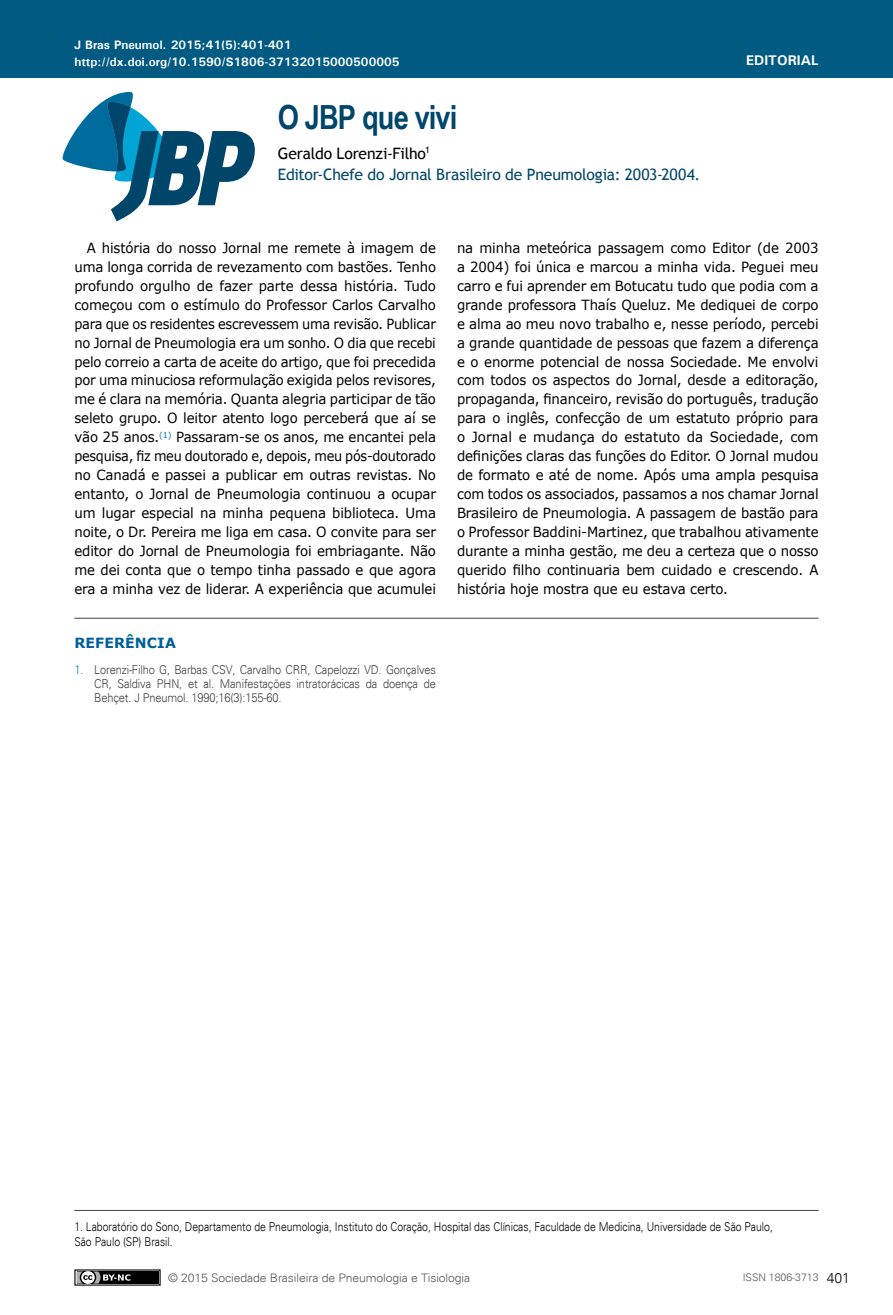
<style>
.page{position:relative;width:893px;height:1315px;background:#fff}
.page>*{position:absolute;margin:0;border:0;box-sizing:border-box;transform-origin:0 0}
.t1{font:700 33.25px "Arial Narrow";letter-spacing:-.025em;color:#00466b}
.t2{font:15.75px/21px "Trebuchet MS";letter-spacing:-.01em;color:#00466b}
.t3{font:14px/18.9px "Verdana";letter-spacing:-.01em;color:#000;text-align:justify;scale:.95 1}
.t4{font:700 14px "Verdana";letter-spacing:.01em;color:#01609a}
.t5{font:700 14px "Univers";color:#fff}
.t6{font:300 14px "Univers";color:#000}
.t7{font:300 12.25px/14px "Univers";letter-spacing:-.01em;color:#414042;text-align:justify;scale:.9 1}
.t8{font:300 12.25px/14.9px "Univers";color:#000;scale:.85 1}
.t9{font:700 12.25px "Univers";color:#fff}
.t10{font:300 11.72px "Univers";letter-spacing:-.01em;color:#58595b;scale:1.04 1}
.t11{font:300 10.5px "Univers";color:#58595b}
.s1{color:#000}
.s2{color:#007ac1}
</style>
<div class="page">
<svg style="left:62px;top:91px;width:193px;height:130px"></svg>
<div style="left:75px;top:1270px;width:85px;height:15px;background:#000"></div>
<div style="left:74px;top:1269px;width:87px;height:16px;border:1px solid #000"></div>
<svg style="left:74px;top:1269px;width:56px;height:17px"></svg>
<div style="left:0;top:0;width:893px;height:78px;background:#005a82"></div>
<hr style="left:74px;top:1210px;width:745px;height:1px;background:#464547">
<hr style="left:74px;top:618px;width:745px;height:1px;background:#464547">
<p class="t9" style="left:74px;top:38px;width:218px">J Bras Pneumol. 2015;41(5):401-401</p>
<p class="t9" style="left:74px;top:54px;width:327px">http://dx.doi.org/10.1590/S1806-37132015000500005</p>
<h1 class="t1" style="left:278px;top:92px;width:181px">O JBP que vivi</h1>
<p class="t2" style="left:278px;top:143px;width:424px"><span class="s1">Geraldo Lorenzi-Filho</span><sup>1<br></sup>Editor-Chefe do Jornal Brasileiro de Pneumologia: 2003-2004.</p>
<p class="t5" style="left:746px;top:52px;width:74px">Editorial</p>
<p class="t3" style="left:74px;top:238px;width:382px;text-indent:12px">A história do nosso Jornal me remete à imagem de uma longa corrida de revezamento com bastões. Tenho profundo orgulho de fazer parte dessa história. Tudo começou com o estímulo do Professor Carlos Carvalho para que os residentes escrevessem uma revisão. Publicar no Jornal de Pneumologia era um sonho. O dia que recebi pelo correio a carta de aceite do artigo, que foi precedida por uma minuciosa reformulação exigida pelos revisores, me é clara na memória. Quanta alegria participar de tão seleto grupo. O leitor atento logo perceberá que aí se vão 25 anos.<sup>(1)</sup> Passaram-se os anos, me encantei pela pesquisa, fiz meu doutorado e, depois, meu pós-doutorado no Canadá e passei a publicar em outras revistas. No entanto, o Jornal de Pneumologia continuou a ocupar um lugar especial na minha pequena biblioteca. Uma noite, o Dr. Pereira me liga em casa. O convite para ser editor do Jornal de Pneumologia foi embriagante. Não me dei conta que o tempo tinha passado e que agora era a minha vez de liderar. A experiência que acumulei</p>
<p class="t3" style="left:457px;top:238px;width:382px">na minha meteórica passagem como Editor (de 2003 a 2004) foi única e marcou a minha vida. Peguei meu carro e fui aprender em Botucatu tudo que podia com a grande professora Thaís Queluz. Me dediquei de corpo e alma ao meu novo trabalho e, nesse período, percebi a grande quantidade de pessoas que fazem a diferença e o enorme potencial de nossa Sociedade. Me envolvi com todos os aspectos do Jornal, desde a editoração, propaganda, financeiro, revisão do português, tradução para o inglês, confecção de um estatuto próprio para o Jornal e mudança do estatuto da Sociedade, com definições claras das funções do Editor. O Jornal mudou de formato e até de nome. Após uma ampla pesquisa com todos os associados, passamos a nos chamar Jornal Brasileiro de Pneumologia. A passagem de bastão para o Professor Baddini-Martinez, que trabalhou ativamente durante a minha gestão, me deu a certeza que o nosso querido filho continuaria bem cuidado e crescendo. A história hoje mostra que eu estava certo.</p>
<p class="t4" style="left:74px;top:633px;width:103px">REFERÊNCIA</p>
<p class="t7" style="left:94px;top:662px;width:381px;text-indent:-20px"><span class="s2">1.</span> Lorenzi-Filho G, Barbas CSV, Carvalho CRR, Capelozzi VD. Gonçalves CR, Saldiva PHN, et al. Manifestações intratorácicas da doença de Behçet. J Pneumol. 1990;16(3):155-60.</p>
<p class="t8" style="left:74px;top:1218px;width:823px">1. Laboratório do Sono, Departamento de Pneumologia, Instituto do Coração, Hospital das Clínicas, Faculdade de Medicina, Universidade de São Paulo,<br>São Paulo (SP) Brasil.</p>
<p class="t10" style="left:168px;top:1270px;width:292px">© 2015 Sociedade Brasileira de Pneumologia e Tisiologia</p>
<p class="t11" style="left:743px;top:1271px;width:77px">ISSN 1806-3713</p>
<p class="t6" style="left:827px;top:1269px;width:25px">401</p>
</div>
